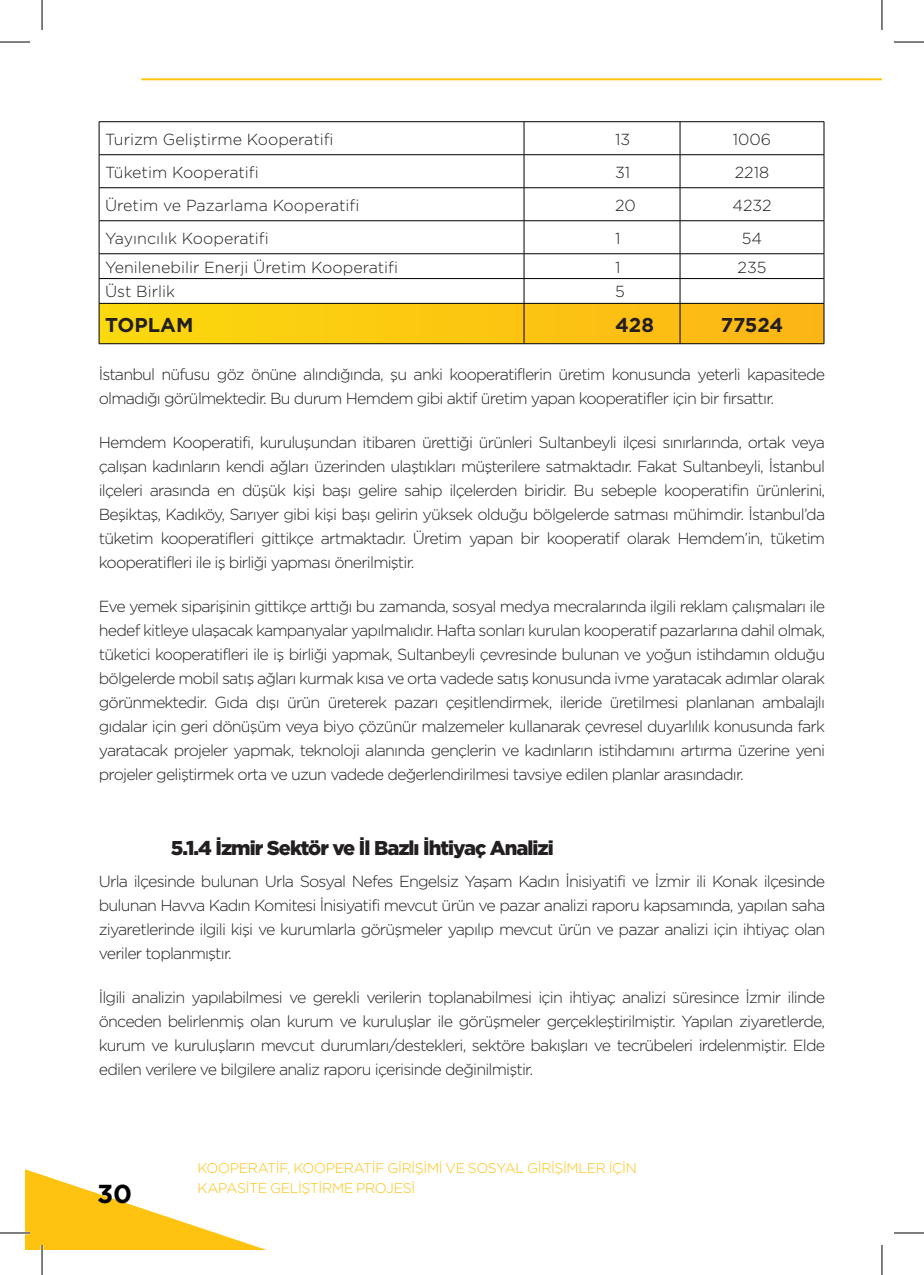
<style>
.page{position:relative;width:924px;height:1275px;background:#fff}
.page>*{position:absolute;margin:0;border:0;box-sizing:border-box;transform-origin:0 0}
.t1{font:700 26px "Gotham";color:#000}
.t2{font:900 20px "Gotham";letter-spacing:-.05em;color:#231f20}
.t3{font:700 20px "Gotham";color:#231f20}
.t4{font:300 16px/24px "Gotham";letter-spacing:-.05em;color:#231f20;text-align:justify}
.t5{font:300 16px "Gotham";color:#231f20}
.t6{font:300 14px/19.6px "Gotham";letter-spacing:-.025em;color:#fec210}
</style>
<div class="page">
<hr style="left:141px;top:78px;width:740px;height:2px;background:#fec210">
<svg style="left:25px;top:1169px;width:242px;height:81px"></svg>
<hr style="left:99px;top:121px;width:424px;height:1px;background:#000001">
<hr style="left:99px;top:122px;width:1px;height:32px;background:#000001">
<hr style="left:523px;top:121px;width:156px;height:1px;background:#000001">
<hr style="left:523px;top:122px;width:1px;height:32px;background:#000001">
<hr style="left:679px;top:121px;width:144px;height:1px;background:#000001">
<hr style="left:679px;top:122px;width:1px;height:32px;background:#000001">
<hr style="left:823px;top:122px;width:1px;height:32px;background:#000001">
<hr style="left:99px;top:154px;width:424px;height:1px;background:#000001">
<hr style="left:99px;top:155px;width:1px;height:32px;background:#000001">
<hr style="left:523px;top:154px;width:156px;height:1px;background:#000001">
<hr style="left:523px;top:155px;width:1px;height:32px;background:#000001">
<hr style="left:679px;top:154px;width:144px;height:1px;background:#000001">
<hr style="left:679px;top:155px;width:1px;height:32px;background:#000001">
<hr style="left:823px;top:155px;width:1px;height:32px;background:#000001">
<hr style="left:99px;top:187px;width:424px;height:1px;background:#000001">
<hr style="left:99px;top:188px;width:1px;height:32px;background:#000001">
<hr style="left:523px;top:187px;width:156px;height:1px;background:#000001">
<hr style="left:523px;top:188px;width:1px;height:32px;background:#000001">
<hr style="left:679px;top:187px;width:144px;height:1px;background:#000001">
<hr style="left:679px;top:188px;width:1px;height:32px;background:#000001">
<hr style="left:823px;top:188px;width:1px;height:32px;background:#000001">
<hr style="left:99px;top:220px;width:424px;height:1px;background:#000001">
<hr style="left:99px;top:221px;width:1px;height:32px;background:#000001">
<hr style="left:523px;top:220px;width:156px;height:1px;background:#000001">
<hr style="left:523px;top:221px;width:1px;height:32px;background:#000001">
<hr style="left:679px;top:220px;width:144px;height:1px;background:#000001">
<hr style="left:679px;top:221px;width:1px;height:32px;background:#000001">
<hr style="left:823px;top:221px;width:1px;height:32px;background:#000001">
<hr style="left:99px;top:253px;width:424px;height:1px;background:#000001">
<hr style="left:523px;top:253px;width:156px;height:1px;background:#000001">
<hr style="left:679px;top:253px;width:144px;height:1px;background:#000001">
<svg style="left:99px;top:254px;width:725px;height:90px"></svg>
<hr style="left:99px;top:303px;width:424px;height:1px;background:#000001">
<hr style="left:99px;top:304px;width:1px;height:39px;background:#000001">
<hr style="left:523px;top:303px;width:156px;height:1px;background:#000001">
<hr style="left:523px;top:304px;width:1px;height:39px;background:#000001">
<hr style="left:679px;top:303px;width:144px;height:1px;background:#000001">
<hr style="left:679px;top:304px;width:1px;height:39px;background:#000001">
<hr style="left:823px;top:304px;width:1px;height:39px;background:#000001">
<hr style="left:99px;top:343px;width:424px;height:1px;background:#000001">
<hr style="left:523px;top:343px;width:156px;height:1px;background:#000001">
<hr style="left:679px;top:343px;width:144px;height:1px;background:#000001">
<hr style="left:0;top:1231px;width:30px;height:3px;background:#fff">
<hr style="left:41px;top:1245px;width:2px;height:30px;background:#fff">
<hr style="left:0;top:42px;width:30px;height:1px;background:#000">
<hr style="left:893px;top:42px;width:30px;height:1px;background:#000">
<hr style="left:0;top:1232px;width:30px;height:1px;background:#000">
<hr style="left:893px;top:1232px;width:30px;height:1px;background:#000">
<hr style="left:42px;top:0;width:1px;height:30px;background:#000">
<hr style="left:42px;top:1245px;width:1px;height:30px;background:#000">
<hr style="left:881px;top:0;width:1px;height:30px;background:#000">
<hr style="left:881px;top:1245px;width:1px;height:30px;background:#000">
<p class="t5" style="left:105px;top:129px;width:230px">Turizm Geliştirme Kooperatifi</p>
<p class="t4" style="left:614px;top:126px;width:17px">13</p>
<p class="t4" style="left:732px;top:126px;width:40px">1006</p>
<p class="t5" style="left:105px;top:162px;width:155px">Tüketim Kooperatifi</p>
<p class="t4" style="left:614px;top:159px;width:17px">31</p>
<p class="t4" style="left:734px;top:159px;width:36px">2218</p>
<p class="t5" style="left:105px;top:195px;width:256px">Üretim ve Pazarlama Kooperatifi</p>
<p class="t4" style="left:614px;top:192px;width:22px">20</p>
<p class="t4" style="left:732px;top:192px;width:41px">4232</p>
<p class="t5" style="left:105px;top:228px;width:165px">Yayıncılık Kooperatifi</p>
<p class="t4" style="left:615px;top:226px;width:7px">1</p>
<p class="t4" style="left:741px;top:226px;width:22px">54</p>
<p class="t5" style="left:105px;top:257px;width:294px">Yenilenebilir Enerji Üretim Kooperatifi</p>
<p class="t4" style="left:615px;top:254px;width:7px">1</p>
<p class="t4" style="left:737px;top:254px;width:30px">235</p>
<p class="t5" style="left:105px;top:282px;width:72px">Üst Birlik</p>
<p class="t4" style="left:615px;top:279px;width:11px">5</p>
<p class="t3" style="left:105px;top:311px;width:90px">TOPLAM</p>
<p class="t3" style="left:614px;top:311px;width:40px">428</p>
<p class="t3" style="left:720px;top:311px;width:64px">77524</p>
<p class="t4" style="left:99px;top:362px;width:727px">İstanbul nüfusu göz önüne alındığında, şu anki kooperatiflerin üretim konusunda yeterli kapasitede olmadığı görülmektedir. Bu durum Hemdem gibi aktif üretim yapan kooperatifler için bir fırsattır.</p>
<p class="t4" style="left:99px;top:430px;width:727px">Hemdem Kooperatifi, kuruluşundan itibaren ürettiği ürünleri Sultanbeyli ilçesi sınırlarında, ortak veya çalışan kadınların kendi ağları üzerinden ulaştıkları müşterilere satmaktadır. Fakat Sultanbeyli, İstanbul ilçeleri arasında en düşük kişi başı gelire sahip ilçelerden biridir. Bu sebeple kooperatifin ürünlerini, Beşiktaş, Kadıköy, Sarıyer gibi kişi başı gelirin yüksek olduğu bölgelerde satması mühimdir. İstanbul’da tüketim kooperatifleri gittikçe artmaktadır. Üretim yapan bir kooperatif olarak Hemdem’in, tüketim kooperatifleri ile iş birliği yapması önerilmiştir.</p>
<p class="t4" style="left:99px;top:594px;width:727px">Eve yemek siparişinin gittikçe arttığı bu zamanda, sosyal medya mecralarında ilgili reklam çalışmaları ile hedef kitleye ulaşacak kampanyalar yapılmalıdır. Hafta sonları kurulan kooperatif pazarlarına dahil olmak, tüketici kooperatifleri ile iş birliği yapmak, Sultanbeyli çevresinde bulunan ve yoğun istihdamın olduğu bölgelerde mobil satış ağları kurmak kısa ve orta vadede satış konusunda ivme yaratacak adımlar olarak görünmektedir. Gıda dışı ürün üreterek pazarı çeşitlendirmek, ileride üretilmesi planlanan ambalajlı gıdalar için geri dönüşüm veya biyo çözünür malzemeler kullanarak çevresel duyarlılık konusunda fark yaratacak projeler yapmak, teknoloji alanında gençlerin ve kadınların istihdamını artırma üzerine yeni projeler geliştirmek orta ve uzun vadede değerlendirilmesi tavsiye edilen planlar arasındadır.</p>
<p class="t2" style="left:171px;top:834px;width:384px">5.1.4 İzmir Sektör ve İl Bazlı İhtiyaç Analizi</p>
<p class="t4" style="left:99px;top:869px;width:727px">Urla ilçesinde bulunan Urla Sosyal Nefes Engelsiz Yaşam Kadın İnisiyatifi ve İzmir ili Konak ilçesinde bulunan Havva Kadın Komitesi İnisiyatifi mevcut ürün ve pazar analizi raporu kapsamında, yapılan saha ziyaretlerinde ilgili kişi ve kurumlarla görüşmeler yapılıp mevcut ürün ve pazar analizi için ihtiyaç olan veriler toplanmıştır.</p>
<p class="t4" style="left:99px;top:985px;width:727px">İlgili analizin yapılabilmesi ve gerekli verilerin toplanabilmesi için ihtiyaç analizi süresince İzmir ilinde önceden belirlenmiş olan kurum ve kuruluşlar ile görüşmeler gerçekleştirilmiştir. Yapılan ziyaretlerde, kurum ve kuruluşların mevcut durumları/destekleri, sektöre bakışları ve tecrübeleri irdelenmiştir. Elde edilen verilere ve bilgilere analiz raporu içerisinde değinilmiştir.</p>
<h1 class="t1" style="left:97px;top:1176px;width:37px">30</h1>
<p class="t6" style="left:197px;top:1158px;width:441px">KOOPERATİF, KOOPERATİF GİRİŞİMİ VE SOSYAL GİRİŞİMLER İÇİN<br>KAPASİTE GELİŞTİRME PROJESİ</p>
</div>
